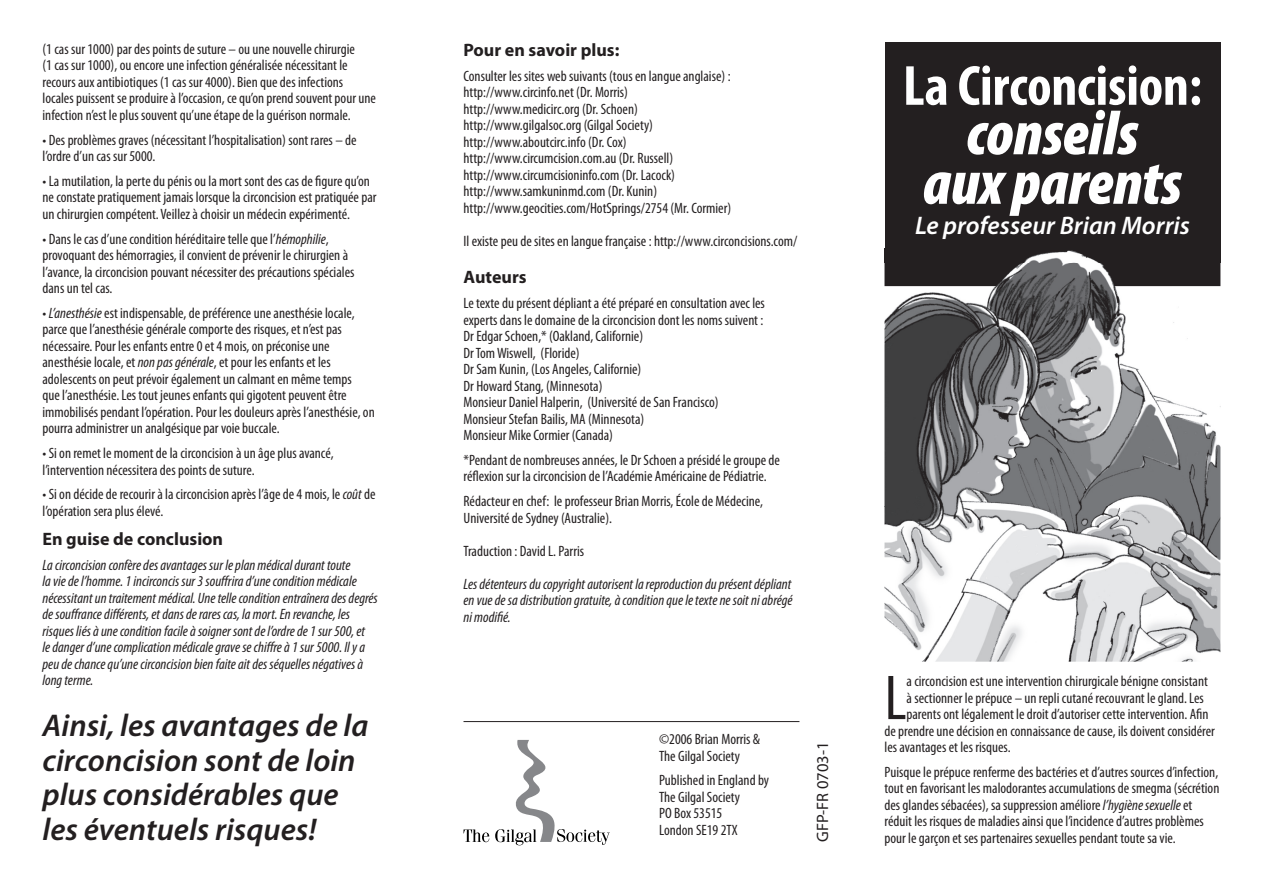
<style>
.page{position:relative;width:1263px;height:893px;background:#fff}
.page>*{position:absolute;margin:0;border:0;box-sizing:border-box;transform-origin:0 0}
.t1{font:condensed 63.9px "Myriad Pro";color:#231f20}
.t2{font:italic 900 condensed 63px/49.5px "Myriad Pro";letter-spacing:-.005em;color:#fff;text-align:center}
.t3{font:700 condensed 57px "Myriad Pro";letter-spacing:-.005em;color:#fff}
.t4{font:italic 600 31.5px/34.5px "Myriad Pro";color:#231f20}
.t5{font:italic 600 25.5px "Myriad Pro";color:#fff}
.t6{font:700 18px "Myriad Pro";color:#231f20}
.t7{font:16.5px "Myriad Pro";color:#231f20}
.t8{font:condensed 15px/16.5px "Myriad Pro";color:#231f20}
.t9{font:italic condensed 15px/16.5px "Myriad Pro";color:#231f20;text-align:justify}
.s1{font-style:italic}
</style>
<div class="page">
<div style="left:884px;top:43px;width:336px;height:220px;background:#231f20"></div>
<hr style="left:463px;top:721px;width:336px;height:1px;background:#231f20">
<svg style="left:463px;top:829px;width:26px;height:13px"></svg>
<svg style="left:495px;top:740px;width:115px;height:105px"></svg>
<img style="left:884px;top:263px;width:336px;height:399px">
<img style="left:1024px;top:250px;width:75px;height:13px">
<p class="t8" style="left:43px;top:41px;width:335px">(1 cas sur 1000) par des points de suture – ou une nouvelle chirurgie<br>(1 cas sur 1000), ou encore une infection généralisée nécessitant le recours aux antibiotiques (1 cas sur 4000). Bien que des infections locales puissent se produire à l’occasion, ce qu’on prend souvent pour une infection n’est le plus souvent qu’une étape de la guérison normale.</p>
<p class="t8" style="left:43px;top:132px;width:316px">• Des problèmes graves (nécessitant l’hospitalisation) sont rares – de l’ordre d’un cas sur 5000.</p>
<p class="t8" style="left:43px;top:173px;width:336px">• La mutilation, la perte du pénis ou la mort sont des cas de figure qu’on ne constate pratiquement jamais lorsque la circoncision est pratiquée par un chirurgien compétent. Veillez à choisir un médecin expérimenté.</p>
<p class="t8" style="left:43px;top:231px;width:313px">• Dans le cas d’une condition héréditaire telle que l’<span class="s1">hémophilie</span>, provoquant des hémorragies, il convient de prévenir le chirurgien à l’avance, la circoncision pouvant nécessiter des précautions spéciales dans un tel cas.</p>
<p class="t8" style="left:43px;top:305px;width:334px">• <span class="s1">L’anesthésie</span> est indispensable, de préférence une anesthésie locale, parce que l’anesthésie générale comporte des risques, et n’est pas nécessaire. Pour les enfants entre 0 et 4 mois, on préconise une anesthésie locale, et <span class="s1">non pas générale</span>, et pour les enfants et les adolescents on peut prévoir également un calmant en même temps<br>que l’anesthésie. Les tout jeunes enfants qui gigotent peuvent être immobilisés pendant l’opération. Pour les douleurs après l’anesthésie, on pourra administrer un analgésique par voie buccale.</p>
<p class="t8" style="left:43px;top:445px;width:293px">• Si on remet le moment de la circoncision à un âge plus avancé, l’intervention nécessitera des points de suture.</p>
<p class="t8" style="left:43px;top:486px;width:334px">• Si on décide de recourir à la circoncision après l’âge de 4 mois, le <span class="s1">coût</span> de l’opération sera plus élevé.</p>
<p class="t6" style="left:43px;top:529px;width:182px">En guise de conclusion</p>
<p class="t9" style="left:43px;top:557px;width:337px;text-align:left">La circoncision confère des avantages sur le plan médical durant toute<br>la vie de l’homme. 1 incirconcis sur 3 souffrira d’une condition médicale nécessitant un traitement médical. Une telle condition entraînera des degrés de souffrance différents, et dans de rares cas, la mort. En revanche, les risques liés à une condition facile à soigner sont de l’ordre de 1 sur 500, et<br>le danger d’une complication médicale grave se chiffre à 1 sur 5000. Il y a peu de chance qu’une circoncision bien faite ait des séquelles négatives à long terme.</p>
<h3 class="t4" style="left:43px;top:709px;width:327px">Ainsi, les avantages de la circoncision sont de loin plus considérables que les éventuels risques!</h3>
<p class="t6" style="left:463px;top:40px;width:157px">Pour en savoir plus:</p>
<p class="t8" style="left:463px;top:68px;width:269px">Consulter les sites web suivants (tous en langue anglaise) : http://www.circinfo.net (Dr. Morris) http://www.medicirc.org (Dr. Schoen) http://www.gilgalsoc.org (Gilgal Society) http://www.aboutcirc.info (Dr. Cox) http://www.circumcision.com.au (Dr. Russell) http://www.circumcisioninfo.com (Dr. Lacock) http://www.samkuninmd.com (Dr. Kunin) http://www.geocities.com/HotSprings/2754 (Mr. Cormier)</p>
<p class="t8" style="left:463px;top:233px;width:335px">Il existe peu de sites en langue française : http://www.circoncisions.com/</p>
<p class="t6" style="left:463px;top:267px;width:65px">Auteurs</p>
<p class="t8" style="left:463px;top:295px;width:303px">Le texte du présent dépliant a été préparé en consultation avec les experts dans le domaine de la circoncision dont les noms suivent :<br>Dr Edgar Schoen,* (Oakland, Californie)<br>Dr Tom Wiswell, (Floride)<br>Dr Sam Kunin, (Los Angeles, Californie)<br>Dr Howard Stang, (Minnesota)<br>Monsieur Daniel Halperin, (Université de San Francisco)<br>Monsieur Stefan Bailis, MA (Minnesota)<br>Monsieur Mike Cormier (Canada)</p>
<p class="t8" style="left:463px;top:452px;width:318px">*Pendant de nombreuses années, le Dr Schoen a présidé le groupe de réflexion sur la circoncision de l’Académie Américaine de Pédiatrie.</p>
<p class="t8" style="left:463px;top:493px;width:301px">Rédacteur en chef: le professeur Brian Morris, École de Médecine,<br>Université de Sydney (Australie).</p>
<p class="t8" style="left:463px;top:543px;width:122px">Traduction : David L. Parris</p>
<p class="t9" style="left:463px;top:576px;width:331px">Les détenteurs du copyright autorisent la reproduction du présent dépliant en vue de sa distribution gratuite, à condition que le texte ne soit ni abrégé ni modifié.</p>
<p class="t8" style="left:659px;top:731px;width:103px">©2006 Brian Morris &amp;<br>The Gilgal Society</p>
<p class="t8" style="left:659px;top:772px;width:111px">Published in England by<br>The Gilgal Society<br>PO Box 53515<br>London SE19 2TX</p>
<p class="t7" style="left:813px;top:842px;width:102px;rotate:-90deg">GFP-FR 0703-1</p>
<h3 class="t3" style="left:903px;top:54px;width:301px">La Circoncision:</h3>
<h2 class="t2" style="left:923px;top:110px;width:260px">conseils aux parents</h2>
<h3 class="t5" style="left:915px;top:211px;width:276px">Le professeur Brian Morris</h3>
<h1 class="t1" style="left:884px;top:663px;width:24px">L</h1>
<p class="t8" style="left:906px;top:673px;width:303px">a circoncision est une intervention chirurgicale bénigne consistant</p>
<p class="t8" style="left:906px;top:690px;width:299px">à sectionner le prépuce – un repli cutané recouvrant le gland. Les</p>
<p class="t8" style="left:906px;top:706px;width:303px">parents ont légalement le droit d’autoriser cette intervention. Afin</p>
<p class="t8" style="left:884px;top:723px;width:332px">de prendre une décision en connaissance de cause, ils doivent considérer</p>
<p class="t8" style="left:884px;top:739px;width:128px">les avantages et les risques.</p>
<p class="t8" style="left:884px;top:764px;width:336px">Puisque le prépuce renferme des bactéries et d’autres sources d’infection, tout en favorisant les malodorantes accumulations de smegma (sécrétion des glandes sébacées), sa suppression améliore <span class="s1">l’hygiène sexuelle</span> et réduit les risques de maladies ainsi que l’incidence d’autres problèmes pour le garçon et ses partenaires sexuelles pendant toute sa vie.</p>
</div>
